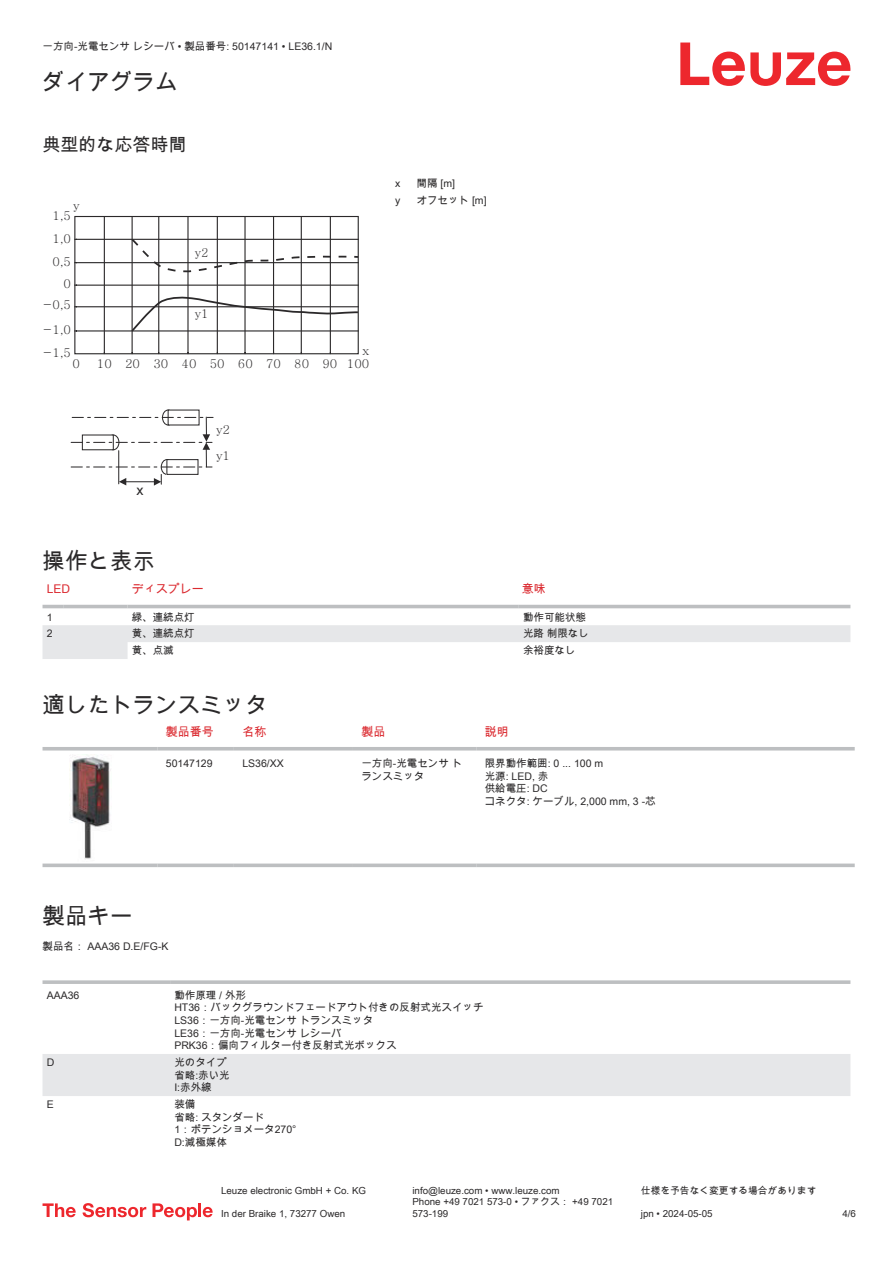
<style>
.page{position:relative;width:893px;height:1263px;background:#fff}
.page>*{position:absolute;margin:0;border:0;box-sizing:border-box;transform-origin:0 0}
.t1{font:22.5px "Arial Unicode MS";color:#2b292a}
.t2{font:18px "Arial Unicode MS";color:#2b292a}
.t3{font:14.1px "Arial";color:#2b292a}
.t4{font:12px/25.5px "Arial Unicode MS KS Cms UHC H";color:#2b292a}
.t5{font:12px "Arial Unicode MS";color:#db2a30}
.t6{font:10.5px/12.6px "Arial Unicode MS";color:#2b292a}
.t7{font:9.75px/11.7px "Arial Unicode MS";color:#2b292a}
</style>
<div class="page">
<svg style="left:680px;top:43px;width:170px;height:43px"></svg>
<div style="left:43px;top:604px;width:807px;height:5px;background:#ececed"></div>
<svg style="left:43px;top:625px;width:807px;height:34px"></svg>
<hr style="left:43px;top:605px;width:21px;height:3px;background:#bdbfc1">
<hr style="left:64px;top:605px;width:64px;height:3px;background:#bdbfc1">
<hr style="left:128px;top:605px;width:391px;height:3px;background:#bdbfc1">
<hr style="left:519px;top:605px;width:331px;height:3px;background:#bdbfc1">
<svg style="left:43px;top:750px;width:812px;height:5px"></svg>
<hr style="left:43px;top:747px;width:114px;height:3px;background:#bdbfc1">
<hr style="left:157px;top:747px;width:77px;height:3px;background:#bdbfc1">
<hr style="left:234px;top:747px;width:119px;height:3px;background:#bdbfc1">
<hr style="left:353px;top:747px;width:123px;height:3px;background:#bdbfc1">
<hr style="left:476px;top:747px;width:379px;height:3px;background:#bdbfc1">
<svg style="left:43px;top:863px;width:114px;height:4px"></svg>
<svg style="left:157px;top:863px;width:77px;height:4px"></svg>
<svg style="left:234px;top:863px;width:119px;height:4px"></svg>
<svg style="left:353px;top:863px;width:123px;height:4px"></svg>
<svg style="left:476px;top:863px;width:379px;height:4px;background:#c6c8c9"></svg>
<img style="left:69px;top:755px;width:42px;height:104px">
<div style="left:43px;top:1054px;width:807px;height:42px;background:#e6e7e9"></div>
<svg style="left:43px;top:980px;width:127px;height:4px"></svg>
<svg style="left:170px;top:980px;width:680px;height:4px;background:#c3c5c7"></svg>
<svg style="left:43px;top:1203px;width:33px;height:14px"></svg>
<svg style="left:83px;top:1203px;width:63px;height:14px"></svg>
<svg style="left:153px;top:1203px;width:44px;height:17px"></svg>
<hr style="left:198px;top:1203px;width:3px;height:14px;background:#ed272d">
<svg style="left:203px;top:1207px;width:10px;height:10px"></svg>
<hr style="left:76px;top:330px;width:282px;height:1px;background:#2b292a">
<hr style="left:76px;top:306px;width:282px;height:1px;background:#2b292a">
<hr style="left:76px;top:262px;width:282px;height:1px;background:#2b292a">
<hr style="left:76px;top:239px;width:282px;height:1px;background:#2b292a">
<hr style="left:76px;top:285px;width:282px;height:1px;background:#2b292a">
<div style="left:74px;top:216px;width:285px;height:138px;border:1px solid #2b292a"></div>
<svg style="left:130px;top:238px;width:229px;height:35px"></svg>
<svg style="left:130px;top:297px;width:229px;height:36px"></svg>
<hr style="left:104px;top:217px;width:1px;height:136px;background:#2b292a">
<hr style="left:132px;top:217px;width:1px;height:136px;background:#2b292a">
<hr style="left:158px;top:217px;width:1px;height:136px;background:#2b292a">
<hr style="left:187px;top:217px;width:2px;height:136px;background:#2b292a">
<hr style="left:217px;top:217px;width:1px;height:136px;background:#2b292a">
<hr style="left:244px;top:217px;width:2px;height:136px;background:#2b292a">
<hr style="left:273px;top:217px;width:1px;height:136px;background:#2b292a">
<hr style="left:301px;top:217px;width:1px;height:136px;background:#2b292a">
<hr style="left:330px;top:217px;width:1px;height:136px;background:#2b292a">
<div style="left:161px;top:459px;width:12px;height:16px;border:1px solid #2b292a;border-radius:50%"></div>
<div style="left:167px;top:460px;width:31px;height:14px;background:#fff"></div>
<div style="left:166px;top:459px;width:33px;height:16px;border:1px solid #2b292a"></div>
<svg style="left:119px;top:474px;width:43px;height:12px"></svg>
<hr style="left:118px;top:451px;width:1px;height:33px;background:#2b292a">
<svg style="left:162px;top:410px;width:12px;height:15px"></svg>
<div style="left:162px;top:409px;width:12px;height:16px;border:1px solid #2b292a;border-radius:50%"></div>
<div style="left:168px;top:410px;width:31px;height:15px;background:#fff"></div>
<svg style="left:71px;top:417px;width:142px;height:50px"></svg>
<p class="t6" style="left:43px;top:40px;width:291px">一方向-光電センサ レシーバ • 製品番号: 50147141 • LE36.1/N</p>
<h1 class="t1" style="left:43px;top:66px;width:136px">ダイアグラム</h1>
<h2 class="t2" style="left:43px;top:132px;width:145px">典型的な応答時間</h2>
<p class="t4" style="left:73px;top:193px;width:9px">y</p>
<p class="t4" style="left:53px;top:203px;width:20px">1,5</p>
<p class="t4" style="left:53px;top:226px;width:20px">1,0</p>
<p class="t4" style="left:53px;top:249px;width:20px">0,5</p>
<p class="t4" style="left:64px;top:271px;width:9px">0</p>
<p class="t4" style="left:43px;top:292px;width:30px">-0,5</p>
<p class="t4" style="left:43px;top:317px;width:30px">-1,0</p>
<p class="t4" style="left:194px;top:240px;width:16px">y2</p>
<p class="t4" style="left:194px;top:301px;width:16px">y1</p>
<p class="t4" style="left:43px;top:340px;width:30px">-1,5</p>
<p class="t4" style="left:362px;top:338px;width:9px">x</p>
<p class="t4" style="left:97px;top:351px;width:16px">10</p>
<p class="t4" style="left:153px;top:351px;width:16px">30</p>
<p class="t4" style="left:210px;top:351px;width:16px">50</p>
<p class="t4" style="left:266px;top:351px;width:16px">70</p>
<p class="t4" style="left:73px;top:351px;width:9px">0</p>
<p class="t4" style="left:125px;top:351px;width:16px">20</p>
<p class="t4" style="left:182px;top:351px;width:16px">40</p>
<p class="t4" style="left:238px;top:351px;width:16px">60</p>
<p class="t4" style="left:322px;top:351px;width:48px">90 100</p>
<p class="t4" style="left:294px;top:351px;width:16px">80</p>
<h3 class="t3" style="left:136px;top:482px;width:9px">x</h3>
<p class="t4" style="left:216px;top:417px;width:16px">y2 y1</p>
<p class="t6" style="left:395px;top:177px;width:7px">x</p>
<p class="t6" style="left:417px;top:177px;width:40px">間隔 [m]</p>
<p class="t6" style="left:395px;top:195px;width:7px">y</p>
<p class="t6" style="left:417px;top:194px;width:72px">オフセット [m]</p>
<h1 class="t1" style="left:43px;top:545px;width:114px">操作と表示</h1>
<p class="t5" style="left:47px;top:580px;width:25px">LED</p>
<p class="t5" style="left:132px;top:580px;width:73px">ディスプレー</p>
<p class="t5" style="left:522px;top:580px;width:25px">意味</p>
<p class="t6" style="left:47px;top:610px;width:7px">1</p>
<p class="t6" style="left:132px;top:610px;width:64px">緑、連続点灯</p>
<p class="t6" style="left:523px;top:610px;width:64px">動作可能状態</p>
<p class="t6" style="left:47px;top:627px;width:7px">2</p>
<p class="t6" style="left:132px;top:627px;width:64px">黄、連続点灯</p>
<p class="t6" style="left:523px;top:627px;width:67px">光路 制限なし</p>
<p class="t6" style="left:132px;top:644px;width:43px">黄、点滅</p>
<p class="t6" style="left:523px;top:644px;width:54px">余裕度なし</p>
<h1 class="t1" style="left:43px;top:689px;width:227px">適したトランスミッタ</h1>
<p class="t5" style="left:166px;top:723px;width:49px">製品番号</p>
<p class="t5" style="left:242px;top:723px;width:25px">名称</p>
<p class="t5" style="left:361px;top:723px;width:25px">製品</p>
<p class="t5" style="left:485px;top:723px;width:25px">説明</p>
<p class="t6" style="left:166px;top:757px;width:48px">50147129</p>
<p class="t6" style="left:242px;top:757px;width:43px">LS36/XX</p>
<p class="t6" style="left:361px;top:757px;width:102px">一方向-光電センサ トランスミッタ</p>
<p class="t6" style="left:485px;top:757px;width:172px">限界動作範囲: 0 ... 100 m<br>光源: LED, 赤<br>供給電圧: DC<br>コネクタ: ケーブル, 2,000 mm, 3 -芯</p>
<h1 class="t1" style="left:43px;top:899px;width:91px">製品キー</h1>
<p class="t6" style="left:43px;top:939px;width:128px">製品名： AAA36 D.E/FG-K</p>
<p class="t6" style="left:47px;top:989px;width:34px">AAA36</p>
<p class="t6" style="left:174px;top:989px;width:311px">動作原理 / 外形<br>HT36：バックグラウンドフェードアウト付きの反射式光スイッチ<br>LS36：一方向-光電センサ トランスミッタ<br>LE36：一方向-光電センサ レシーバ<br>PRK36：偏向フィルター付き反射式光ボックス</p>
<p class="t6" style="left:47px;top:1056px;width:9px">D</p>
<p class="t6" style="left:174px;top:1056px;width:57px">光のタイプ省略:赤い光<br>I:赤外線</p>
<p class="t6" style="left:47px;top:1099px;width:9px">E</p>
<p class="t6" style="left:174px;top:1098px;width:124px">装備<br>省略: スタンダード<br>1：ポテンショメータ270°<br>D:減極媒体</p>
<p class="t7" style="left:221px;top:1184px;width:146px">Leuze electronic GmbH + Co. KG</p>
<p class="t7" style="left:412px;top:1184px;width:149px">info@leuze.com • www.leuze.com</p>
<p class="t7" style="left:641px;top:1184px;width:177px">仕様を予告なく変更する場合があります</p>
<p class="t7" style="left:221px;top:1207px;width:126px">In der Braike 1, 73277 Owen</p>
<p class="t7" style="left:412px;top:1196px;width:202px">Phone +49 7021 573-0 • ファクス： +49 7021<br>573-199</p>
<p class="t7" style="left:641px;top:1207px;width:73px">jpn • 2024-05-05</p>
<p class="t7" style="left:842px;top:1207px;width:15px">4/6</p>
</div>
